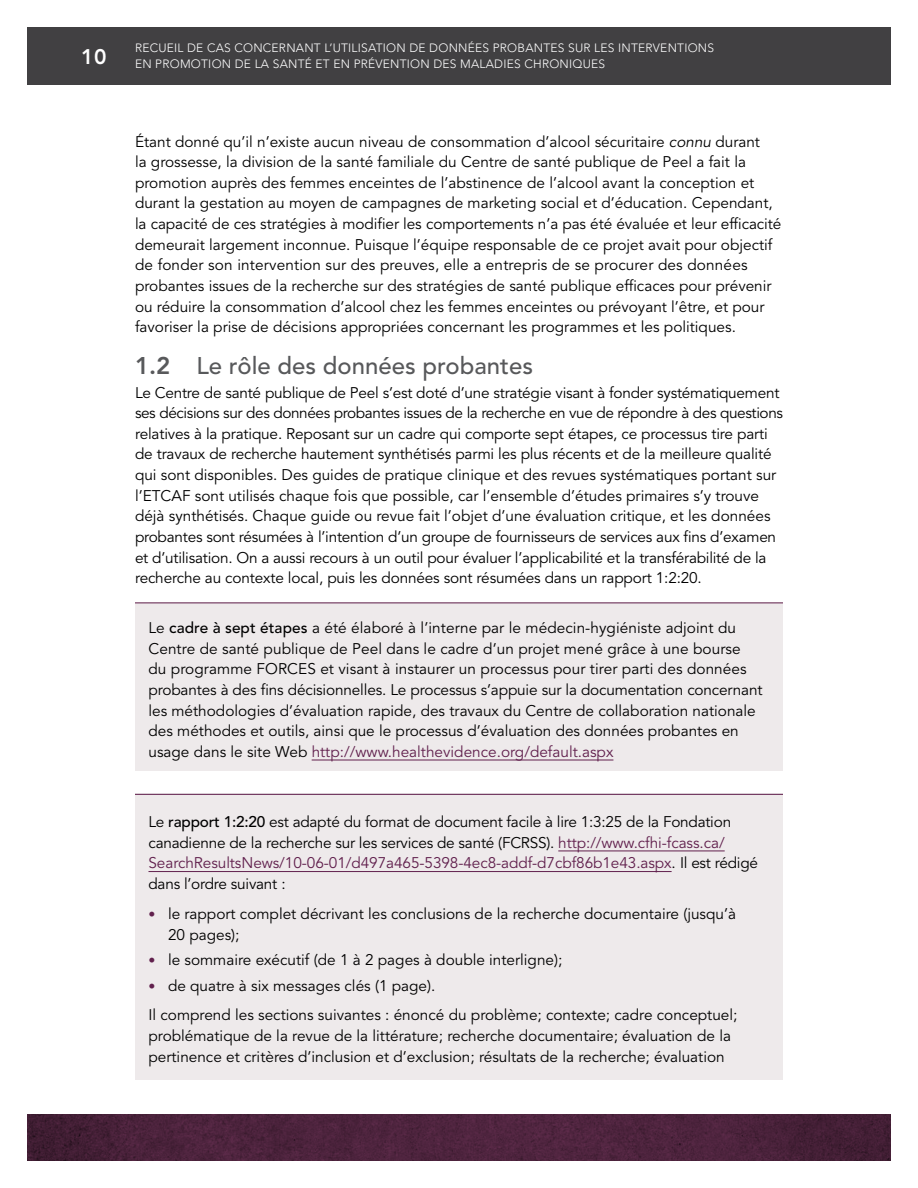
<style>
.page{position:relative;width:918px;height:1188px;background:#fff}
.page>*{position:absolute;margin:0;border:0;box-sizing:border-box;transform-origin:0 0}
.Heading_3__1_1{font:500 24px "Avenir LT Std";color:#58595b}
.t1{font:800 21px "Avenir LT Std";color:#fff}
.BODY{font:15.3px/20.5px "Avenir LT Std";letter-spacing:-.01em;color:#000}
.BODY_-_Last{font:15.3px/20.5px "Avenir LT Std";color:#000}
.BODY_-_Box{font:15.3px/20.5px "Avenir LT Std";color:#000}
.BODY_-_Box_First{font:15.3px/20.5px "Avenir LT Std";letter-spacing:-.015em;color:#000}
.BODY_-_Box_Last{font:15.3px/20.5px "Avenir LT Std";color:#000}
.t2{font:300 12px/16.5px "Avenir LT Std";letter-spacing:.02em;color:#fff}
.s1{font-style:italic}
.s2{font-weight:800}
.s3{font-weight:500}
.s4{color:#61204d}
.s5{font-size:13.8px;color:#61204d}
</style>
<div class="page">
<svg style="left:27px;top:1115px;width:864px;height:46px;background:#4a223b"></svg>
<div style="left:27px;top:27px;width:113px;height:57px;background:#414042"></div>
<div style="left:135px;top:27px;width:756px;height:57px;background:#414042"></div>
<div style="left:135px;top:794px;width:648px;height:286px;background:#eeeaeb"></div>
<hr style="left:135px;top:794px;width:648px;height:1px;background:#61204d">
<div style="left:135px;top:603px;width:648px;height:168px;background:#eeeaeb"></div>
<hr style="left:135px;top:603px;width:648px;height:1px;background:#61204d">
<hr style="left:312px;top:760px;width:301px;height:1px;background:#61204d">
<hr style="left:558px;top:851px;width:167px;height:1px;background:#61204d">
<hr style="left:148px;top:871px;width:524px;height:1px;background:#61204d">
<h2 class="t1" style="left:81px;top:44px;width:27px">10</h2>
<p class="t2" style="left:135px;top:40px;width:581px">RECUEIL DE CAS CONCERNANT L’UTILISATION DE DONNÉES PROBANTES SUR LES INTERVENTIONS<br>EN PROMOTION DE LA SANTÉ ET EN PRÉVENTION DES MALADIES CHRONIQUES</p>
<p class="BODY_-_Last" style="left:135px;top:132px;width:648px">Étant donné qu’il n’existe aucun niveau de consommation d’alcool sécuritaire <span class="s1">connu</span> durant<br>la grossesse, la division de la santé familiale du Centre de santé publique de Peel a fait la promotion auprès des femmes enceintes de l’abstinence de l’alcool avant la conception et durant la gestation au moyen de campagnes de marketing social et d’éducation. Cependant, la capacité de ces stratégies à modifier les comportements n’a pas été évaluée et leur efficacité demeurait largement inconnue. Puisque l’équipe responsable de ce projet avait pour objectif de fonder son intervention sur des preuves, elle a entrepris de se procurer des données probantes issues de la recherche sur des stratégies de santé publique efficaces pour prévenir ou réduire la consommation d’alcool chez les femmes enceintes ou prévoyant l’être, et pour favoriser la prise de décisions appropriées concernant les programmes et les politiques.</p>
<h3 class="Heading_3__1_1" style="left:135px;top:352px;width:400px"><span class="s2">1.2</span> Le rôle des données probantes</h3>
<p class="BODY" style="left:135px;top:382px;width:650px">Le Centre de santé publique de Peel s’est doté d’une stratégie visant à fonder systématiquement ses décisions sur des données probantes issues de la recherche en vue de répondre à des questions relatives à la pratique. Reposant sur un cadre qui comporte sept étapes, ce processus tire parti de travaux de recherche hautement synthétisés parmi les plus récents et de la meilleure qualité qui sont disponibles. Des guides de pratique clinique et des revues systématiques portant sur l’ETCAF sont utilisés chaque fois que possible, car l’ensemble d’études primaires s’y trouve déjà synthétisés. Chaque guide ou revue fait l’objet d’une évaluation critique, et les données probantes sont résumées à l’intention d’un groupe de fournisseurs de services aux fins d’examen et d’utilisation. On a aussi recours à un outil pour évaluer l’applicabilité et la transférabilité de la recherche au contexte local, puis les données sont résumées dans un rapport 1:2:20.</p>
<p class="BODY_-_Box" style="left:148px;top:618px;width:616px">Le <span class="s3">cadre à sept étapes</span> a été élaboré à l’interne par le médecin-hygiéniste adjoint du Centre de santé publique de Peel dans le cadre d’un projet mené grâce à une bourse du programme FORCES et visant à instaurer un processus pour tirer parti des données probantes à des fins décisionnelles. Le processus s’appuie sur la documentation concernant les méthodologies d’évaluation rapide, des travaux du Centre de collaboration nationale des méthodes et outils, ainsi que le processus d’évaluation des données probantes en usage dans le site Web <span class="s4">http://www.healthevidence.org/default.aspx</span></p>
<p class="BODY_-_Box_First" style="left:148px;top:812px;width:611px">Le <span class="s3">rapport 1:2:20</span> est adapté du format de document facile à lire 1:3:25 de la Fondation canadienne de la recherche sur les services de santé (FCRSS). <span class="s4">http://www.cfhi-fcass.ca/ SearchResultsNews/10-06-01/d497a465-5398-4ec8-addf-d7cbf86b1e43.aspx</span>. Il est rédigé dans l’ordre suivant :</p>
<p class="BODY" style="left:168px;top:904px;width:570px;text-indent:-20px"><span class="s5">•</span> le rapport complet décrivant les conclusions de la recherche documentaire (jusqu’à<br>20 pages);</p>
<p class="BODY" style="left:149px;top:950px;width:415px"><span class="s5">•</span> le sommaire exécutif (de 1 à 2 pages à double interligne);</p>
<p class="BODY" style="left:149px;top:975px;width:288px"><span class="s5">•</span> de quatre à six messages clés (1 page).</p>
<p class="BODY_-_Box_Last" style="left:148px;top:1005px;width:591px">Il comprend les sections suivantes : énoncé du problème; contexte; cadre conceptuel; problématique de la revue de la littérature; recherche documentaire; évaluation de la pertinence et critères d’inclusion et d’exclusion; résultats de la recherche; évaluation</p>
</div>
